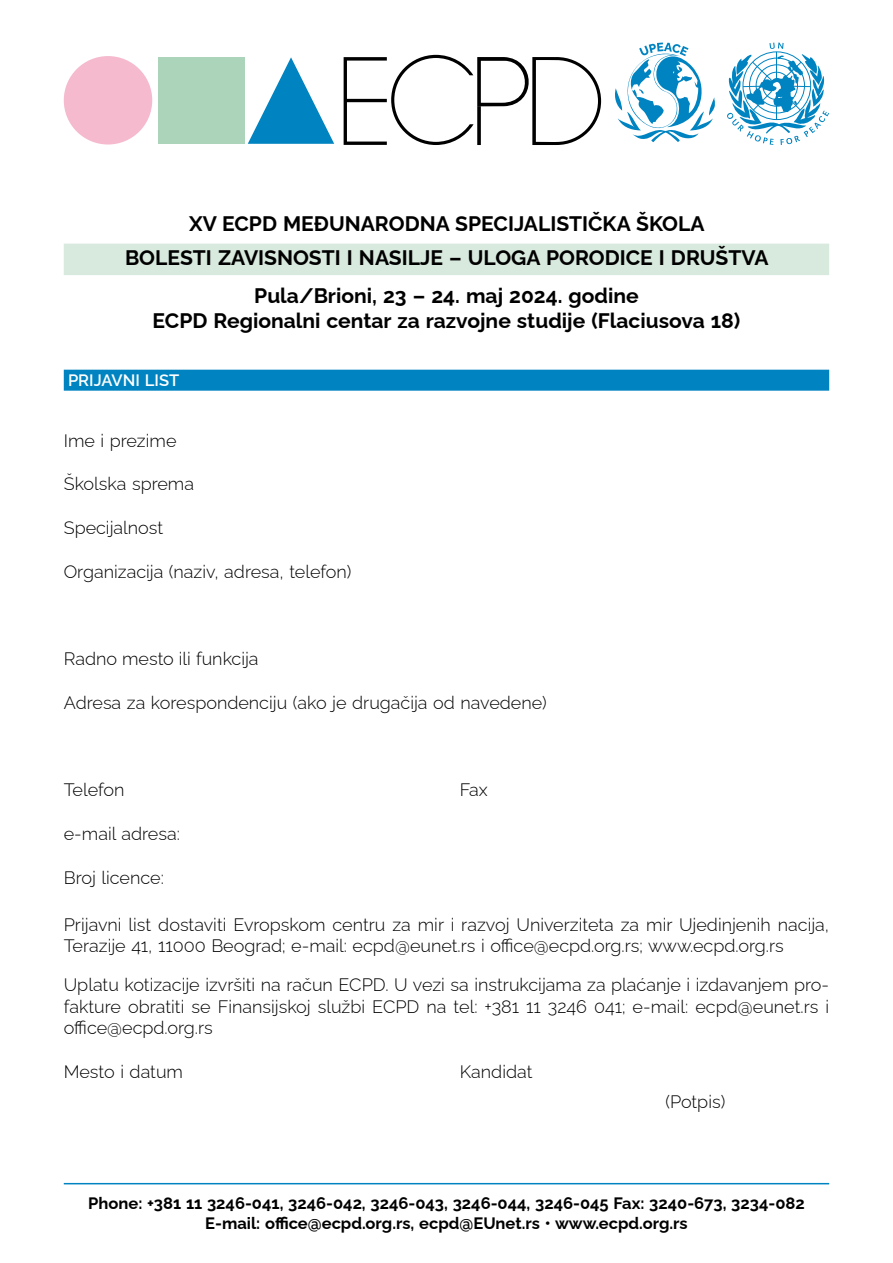
<style>
.page{position:relative;width:893px;height:1263px;background:#fff}
.page>*{position:absolute;margin:0;border:0;box-sizing:border-box;transform-origin:0 0}
.t1{font:700 21px/33.8px "Raleway";color:#000;text-align:center}
.t2{font:300 18px/21.6px "Raleway";color:#000}
.t3{font:700 16.5px/19.8px "Raleway";color:#000;text-align:center}
.t4{font:600 16.5px "Raleway";color:#fff}
</style>
<div class="page">
<svg style="left:344px;top:55px;width:257px;height:90px"></svg>
<div style="left:158px;top:57px;width:87px;height:87px;background:#acd4bb"></div>
<svg style="left:248px;top:57px;width:86px;height:87px"></svg>
<div style="left:64px;top:56px;width:88px;height:89px;background:#f5bacd;border-radius:50%"></div>
<svg style="left:727px;top:43px;width:102px;height:102px"></svg>
<svg style="left:615px;top:43px;width:100px;height:99px"></svg>
<hr style="left:64px;top:1183px;width:765px;height:1px;background:#0084c1">
<div style="left:64px;top:244px;width:765px;height:31px;background:#d8eade"></div>
<div style="left:64px;top:370px;width:765px;height:21px;background:#0084c1"></div>
<p class="t1" style="left:125px;top:205px;width:645px">XV ECPD MEÐUNARODNA SPECIJALISTIČKA ŠKOLA<br>BOLESTI ZAVISNOSTI I NASILJE – ULOGA PORODICE I DRUŠTVA</p>
<p class="t1" style="left:153px;top:280px;width:589px;line-height:25.2px">Pula/Brioni, 23 – 24. maj 2024. godine<br>ECPD Regionalni centar za razvojne studije (Flaciusova 18)</p>
<p class="t4" style="left:68px;top:367px;width:113px">PRIJAVNI LIST</p>
<p class="t2" style="left:64px;top:427px;width:114px">Ime i prezime</p>
<p class="t2" style="left:64px;top:471px;width:132px">Školska sprema</p>
<p class="t2" style="left:64px;top:515px;width:101px">Specijalnost</p>
<p class="t2" style="left:64px;top:558px;width:289px">Organizacija (naziv, adresa, telefon)</p>
<p class="t2" style="left:64px;top:646px;width:196px">Radno mesto ili funkcija</p>
<p class="t2" style="left:64px;top:690px;width:484px">Adresa za korespondenciju (ako je drugačija od navedene)</p>
<p class="t2" style="left:64px;top:777px;width:62px">Telefon</p>
<p class="t2" style="left:460px;top:777px;width:29px">Fax</p>
<p class="t2" style="left:64px;top:821px;width:118px">e-mail adresa:</p>
<p class="t2" style="left:64px;top:864px;width:102px">Broj licence:</p>
<p class="t2" style="left:64px;top:911px;width:767px">Prijavni list dostaviti Evropskom centru za mir i razvoj Univerziteta za mir Ujedinjenih nacija,<br>Terazije 41, 11000 Beograd; e-mail: ecpd@eunet.rs i office@ecpd.org.rs; www.ecpd.org.rs</p>
<p class="t2" style="left:64px;top:972px;width:767px;text-align:justify">Uplatu kotizacije izvršiti na račun ECPD. U vezi sa instrukcijama za plaćanje i izdavanjem pro&shy;fakture obratiti se Finansijskoj službi ECPD na tel: +381 11 3246 041; e-mail: ecpd@eunet.rs i office@ecpd.org.rs</p>
<p class="t2" style="left:64px;top:1059px;width:121px">Mesto i datum</p>
<p class="t2" style="left:460px;top:1059px;width:74px">Kandidat</p>
<p class="t2" style="left:665px;top:1089px;width:61px">(Potpis)</p>
<p class="t3" style="left:88px;top:1192px;width:718px">Phone: +381 11 3246-041, 3246-042, 3246-043, 3246-044, 3246-045 Fax: 3240-673, 3234-082<br>E-mail: office@ecpd.org.rs, ecpd@EUnet.rs • www.ecpd.org.rs</p>
</div>
